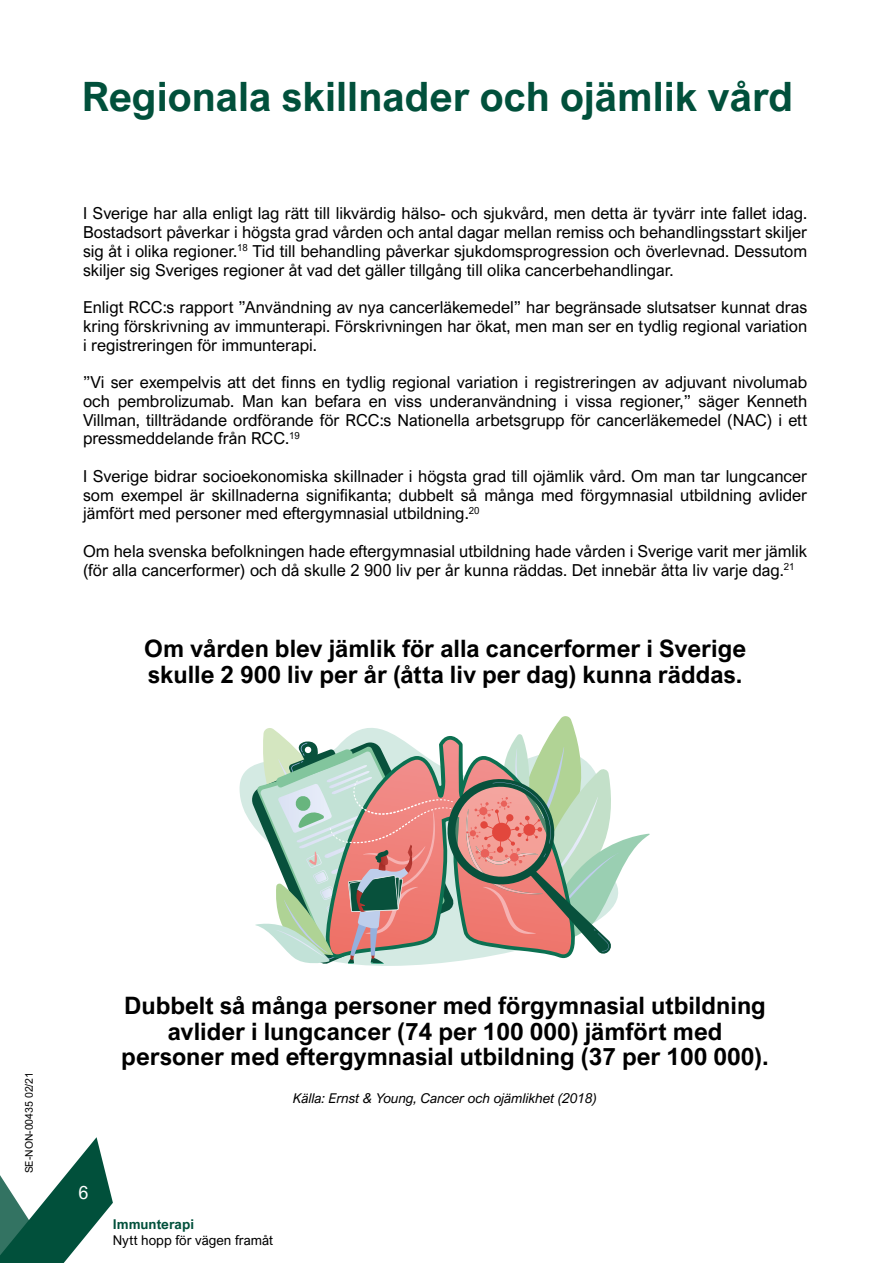
<style>
.page{position:relative;width:893px;height:1263px;background:#fff}
.page>*{position:absolute;margin:0;border:0;box-sizing:border-box;transform-origin:0 0}
.t1{font:700 40.5px "Arial Nova";color:#01503b}
.t2{font:700 24px/25.5px "Arial Nova";color:#000}
.t3{font:18px "Arial Nova";color:#fff}
.t4{font:16.5px/18.8px "Arial Nova";color:#000;text-align:justify}
.t5{font:italic 13.5px "Arial Nova";color:#000}
.t6{font:13.5px "Arial Nova";color:#000}
.t7{font:700 13.5px "Arial Nova";color:#01503b}
.t8{font:10.5px "Arial Nova";color:#000}
</style>
<div class="page">
<svg style="left:0;top:1137px;width:113px;height:126px"></svg>
<svg style="left:250px;top:765px;width:5px;height:63px"></svg>
<svg style="left:255px;top:716px;width:395px;height:250px"></svg>
<h1 class="t1" style="left:82px;top:73px;width:713px">Regionala skillnader och ojämlik vård</h1>
<p class="t4" style="left:83px;top:204px;width:726px">I Sverige har alla enligt lag rätt till likvärdig hälso- och sjukvård, men detta är tyvärr inte fallet idag.<br>Bostadsort påverkar i högsta grad vården och antal dagar mellan remiss och behandlingsstart skiljer sig åt i olika regioner.<sup>18</sup> Tid till behandling påverkar sjukdomsprogression och överlevnad. Dessutom skiljer sig Sveriges regioner åt vad det gäller tillgång till olika cancerbehandlingar.</p>
<p class="t4" style="left:83px;top:298px;width:726px">Enligt RCC:s rapport ”Användning av nya cancerläkemedel” har begränsade slutsatser kunnat dras kring förskrivning av immunterapi. Förskrivningen har ökat, men man ser en tydlig regional variation i registreringen för immunterapi.</p>
<p class="t4" style="left:83px;top:373px;width:726px">”Vi ser exempelvis att det finns en tydlig regional variation i registreringen av adjuvant nivolumab och pembrolizumab. Man kan befara en viss underanvändning i vissa regioner,” säger Kenneth Villman, tillträdande ordförande för RCC:s Nationella arbetsgrupp för cancerläkemedel (NAC) i ett pressmeddelande från RCC.<sup>19</sup></p>
<p class="t4" style="left:83px;top:467px;width:726px">I Sverige bidrar socioekonomiska skillnader i högsta grad till ojämlik vård. Om man tar lungcancer som exempel är skillnaderna signifikanta; dubbelt så många med förgymnasial utbildning avlider jämfört med personer med eftergymnasial utbildning.<sup>20</sup></p>
<p class="t4" style="left:83px;top:542px;width:726px">Om hela svenska befolkningen hade eftergymnasial utbildning hade vården i Sverige varit mer jämlik (för alla cancerformer) och då skulle 2 900 liv per år kunna räddas. Det innebär åtta liv varje dag.<sup>21</sup></p>
<h2 class="t2" style="left:144px;top:636px;width:603px">Om vården blev jämlik för alla cancerformer i Sverige skulle 2 900 liv per år (åtta liv per dag) kunna räddas.</h2>
<p class="t8" style="left:23px;top:1173px;width:103px;rotate:-90deg">SE-NON-00435 02/21</p>
<h2 class="t2" style="left:121px;top:993px;width:649px;text-align:center">Dubbelt så många personer med förgymnasial utbildning avlider i lungcancer (74 per 100 000) jämfört med personer med eftergymnasial utbildning (37 per 100 000).</h2>
<p class="t5" style="left:293px;top:1090px;width:305px">Källa: Ernst &amp; Young, Cancer och ojämlikhet (2018)</p>
<p class="t3" style="left:78px;top:1182px;width:12px">6</p>
<p class="t7" style="left:113px;top:1216px;width:83px">Immunterapi</p>
<p class="t6" style="left:113px;top:1233px;width:162px">Nytt hopp för vägen framåt</p>
</div>
